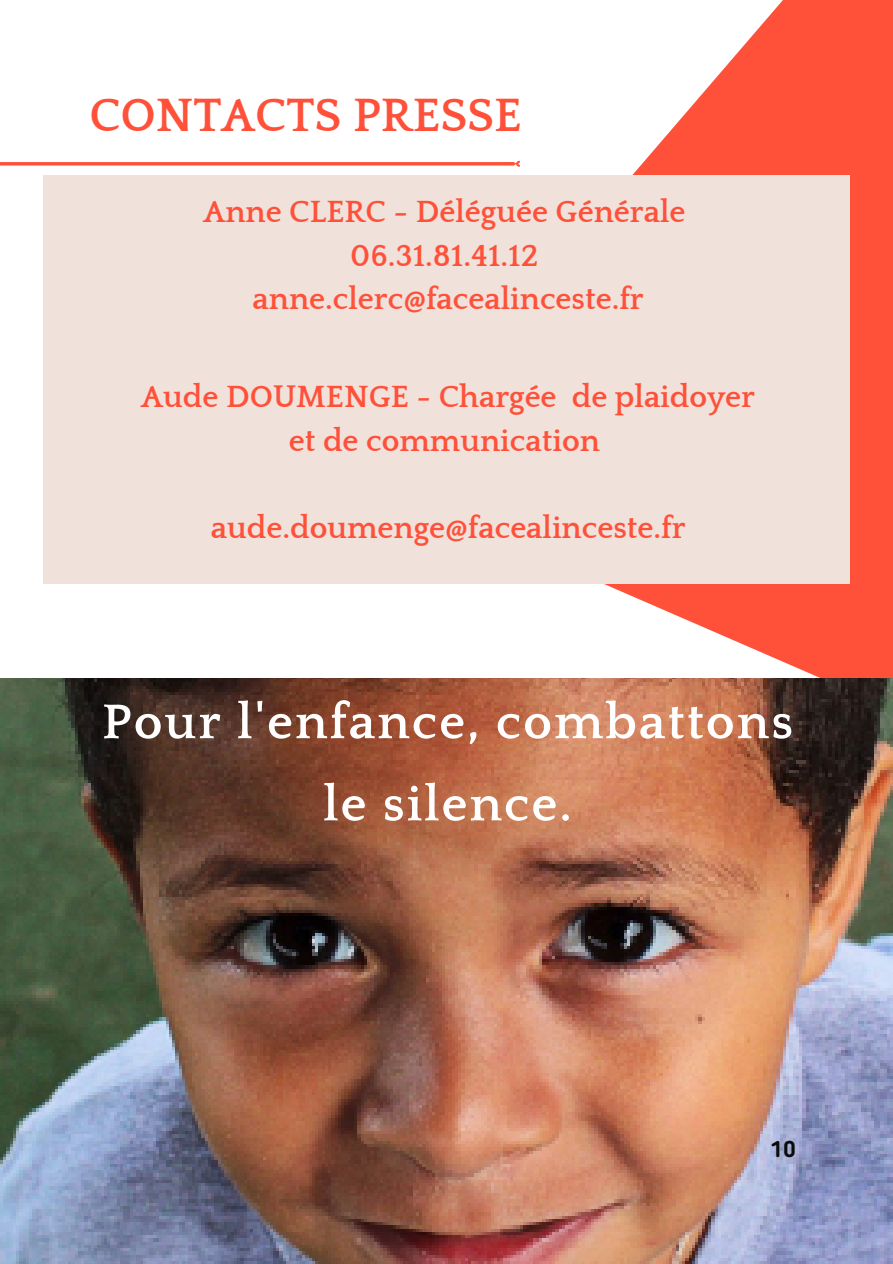
<style>
.page{position:relative;width:893px;height:1264px;background:#fff}
.page>*{position:absolute;margin:0;border:0;box-sizing:border-box;transform-origin:0 0}
.t1{font:700 51px/82.2px "Quattrocento";letter-spacing:.04em;color:#fff;text-align:center}
.t2{font:700 48px "Quattrocento";color:#ff513a}
.t3{font:700 31.5px "Quattrocento";color:#ff513a}
.t4{font:700 22.5px "Blogger Sans";color:#0b0b0b}
</style>
<div class="page">
<svg style="left:604px;top:0;width:288px;height:678px;fill:#ff513a"></svg>
<img style="left:0;top:678px;width:892px;height:585px">
<div style="left:43px;top:175px;width:806px;height:409px;background:#f1e1db"></div>
<svg style="left:0;top:160px;width:520px;height:7px"></svg>
<h1 class="t2" style="left:89px;top:90px;width:434px">CONTACTS PRESSE</h1>
<p class="t3" style="left:203px;top:195px;width:483px">Anne CLERC - Déléguée Générale</p>
<p class="t3" style="left:350px;top:239px;width:190px">06.31.81.41.12</p>
<p class="t3" style="left:252px;top:283px;width:392px">anne.clerc@facealinceste.fr</p>
<p class="t3" style="left:141px;top:380px;width:615px">Aude DOUMENGE - Chargée de plaidoyer</p>
<p class="t3" style="left:289px;top:424px;width:312px">et de communication</p>
<p class="t3" style="left:211px;top:511px;width:476px">aude.doumenge@facealinceste.fr</p>
<p class="t1" style="left:102px;top:682px;width:692px">Pour l'enfance, combattons le silence.</p>
<p class="t4" style="left:770px;top:1140px;width:27px">10</p>
</div>
